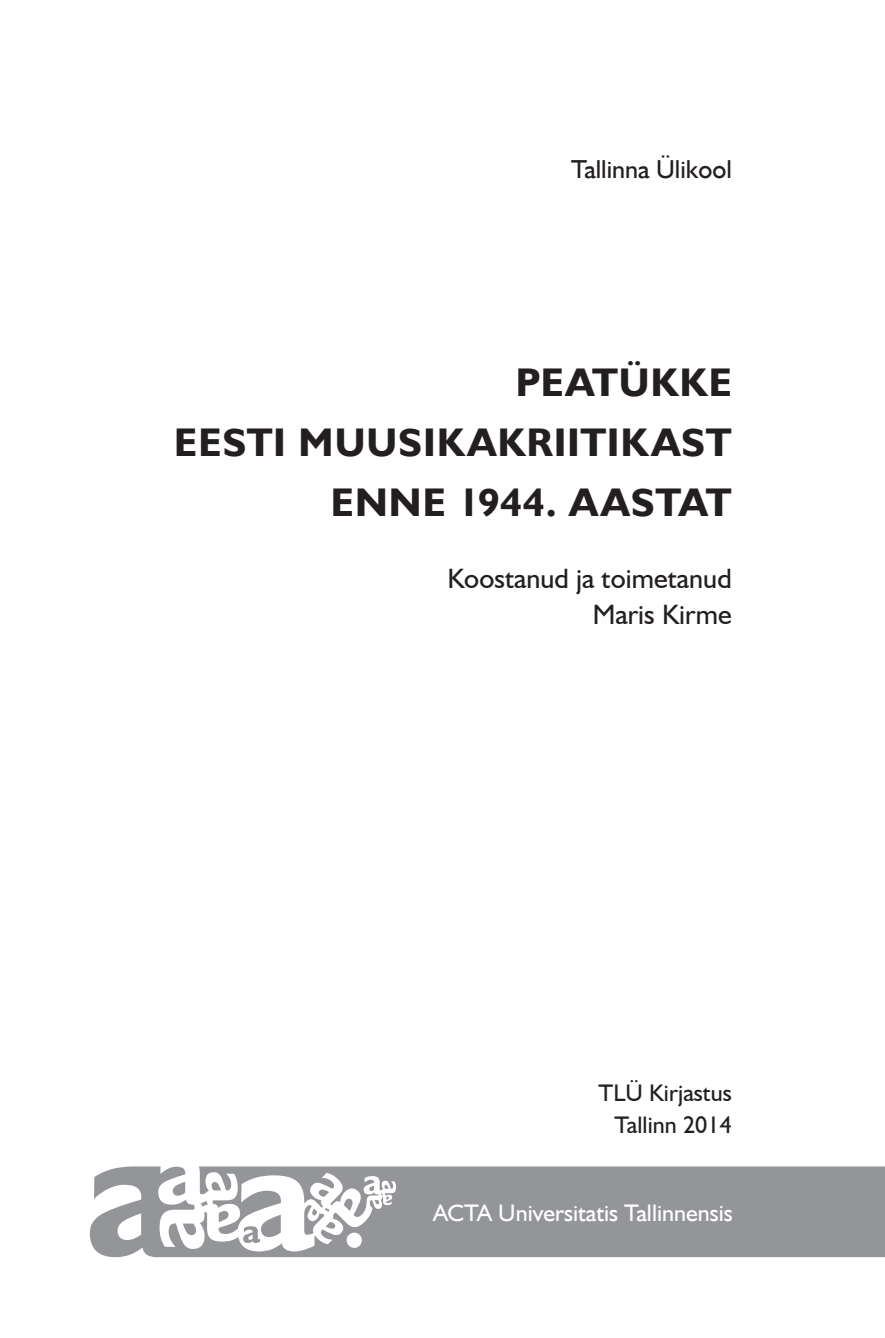
<style>
.page{position:relative;width:885px;height:1338px;background:#fff}
.page>*{position:absolute;margin:0;border:0;box-sizing:border-box;transform-origin:0 0}
.t1{font:700 40px/60px "Humanist 521 TL";letter-spacing:.025em;color:#231f20;text-align:right}
.t2{font:28px/36px "Humanist 521 BT";letter-spacing:.005em;color:#231f20;text-align:right}
.t3{font:26px "Humanist 521 TL";color:#231f20}
.t4{font:24px "Humanist 521 TL";color:#fff}
.t5{font:24px/32px "Humanist 521 BT";letter-spacing:.005em;color:#231f20;text-align:right}
</style>
<div class="page">
<svg style="left:90px;top:1166px;width:794px;height:91px;fill:#939598"></svg>
<p class="t3" style="left:571px;top:153px;width:162px">Tallinna Ülikool</p>
<p class="t1" style="left:174px;top:351px;width:559px">PEATÜKKE<br>EESTI MUUSIKAKRIITIKAST<br>ENNE 1944. AASTAT</p>
<p class="t2" style="left:447px;top:560px;width:286px">Koostanud ja toimetanud<br>Maris Kirme</p>
<p class="t5" style="left:598px;top:1076px;width:135px">TLÜ Kirjastus<br>Tallinn 2014</p>
<p class="t4" style="left:433px;top:1198px;width:301px">ACTA Universitatis Tallinnensis</p>
</div>
